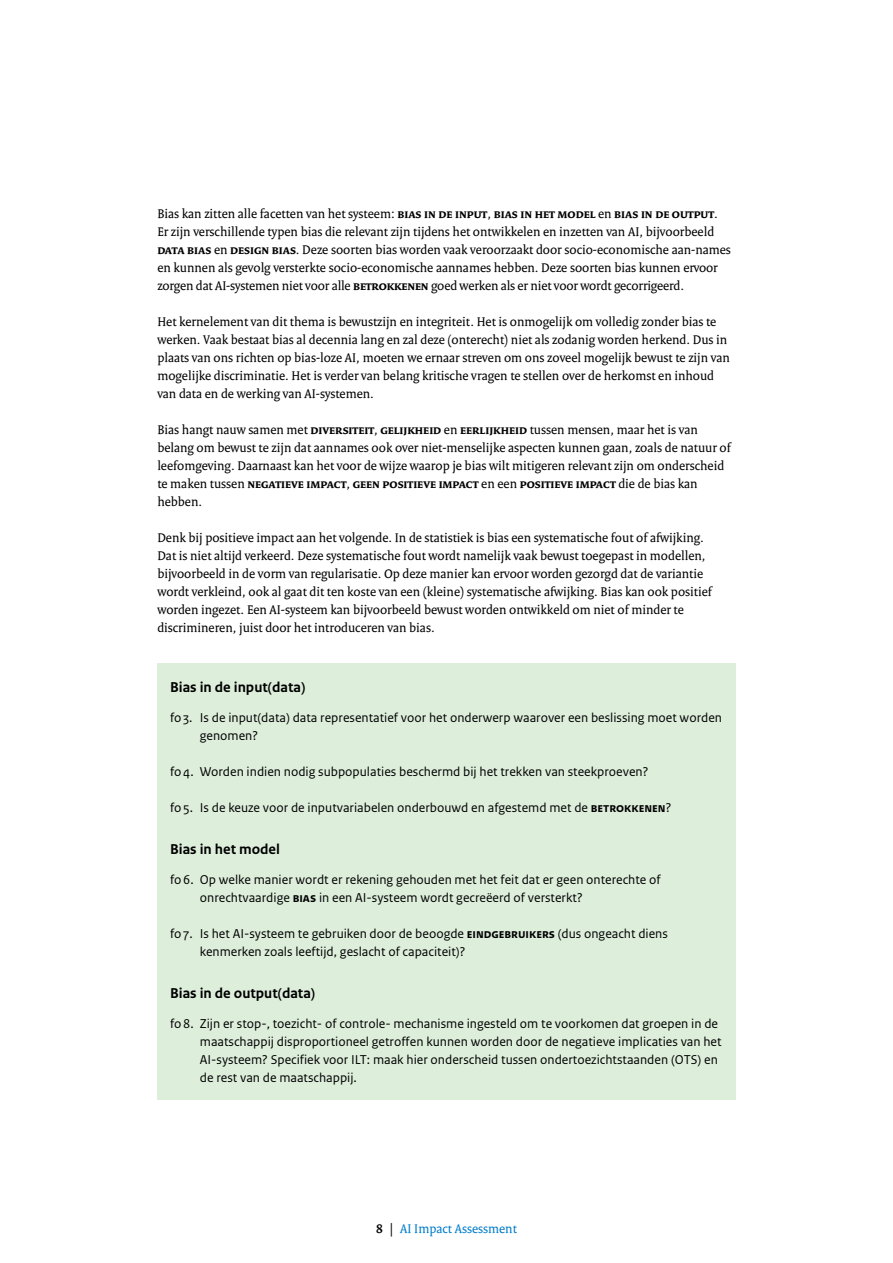
<style>
.page{position:relative;width:893px;height:1263px;background:#fff}
.page>*{position:absolute;margin:0;border:0;box-sizing:border-box;transform-origin:0 0}
.Lijst_GEEL_KOPJE{font:700 15px "Rijksoverheid Sans Text";color:#000}
.P_Broodtekst_Serif{font:13.5px/18px "Rijksoverheid Serif";color:#000}
.t1{font:13.5px/18px "Rijksoverheid Sans Text";color:#000}
.t2{font:13.5px "Rijksoverheid Serif";color:#007ccb}
.s1{font-weight:700}
.s2{font-weight:700;color:#000}
</style>
<div class="page">
<div style="left:157px;top:663px;width:579px;height:38px;background:#ddeedb"></div>
<div style="left:157px;top:698px;width:579px;height:59px;background:#ddeedb"></div>
<div style="left:157px;top:752px;width:579px;height:41px;background:#ddeedb"></div>
<div style="left:157px;top:788px;width:579px;height:41px;background:#ddeedb"></div>
<div style="left:157px;top:825px;width:579px;height:38px;background:#ddeedb"></div>
<div style="left:157px;top:860px;width:579px;height:59px;background:#ddeedb"></div>
<div style="left:157px;top:914px;width:579px;height:59px;background:#ddeedb"></div>
<div style="left:157px;top:969px;width:579px;height:38px;background:#ddeedb"></div>
<div style="left:157px;top:1004px;width:579px;height:95px;background:#ddeedb"></div>
<p class="P_Broodtekst_Serif" style="left:157px;top:204px;width:575px">Bias kan zitten alle facetten van het systeem: <span class="s1">bias in de input</span>, <span class="s1">bias in het model</span> en <span class="s1">bias in de output</span>.<br>Er zijn verschillende typen bias die relevant zijn tijdens het ontwikkelen en inzetten van AI, bijvoorbeeld <span class="s1">data bias</span> en <span class="s1">design bias</span>. Deze soorten bias worden vaak veroorzaakt door socio-economische aan-names en kunnen als gevolg versterkte socio-economische aannames hebben. Deze soorten bias kunnen ervoor zorgen dat AI-systemen niet voor alle <span class="s1">betrokkenen</span> goed werken als er niet voor wordt gecorrigeerd.</p>
<p class="P_Broodtekst_Serif" style="left:157px;top:312px;width:574px">Het kernelement van dit thema is bewustzijn en integriteit. Het is onmogelijk om volledig zonder bias te werken. Vaak bestaat bias al decennia lang en zal deze (onterecht) niet als zodanig worden herkend. Dus in plaats van ons richten op bias-loze AI, moeten we ernaar streven om ons zoveel mogelijk bewust te zijn van mogelijke discriminatie. Het is verder van belang kritische vragen te stellen over de herkomst en inhoud van data en de werking van AI-systemen.</p>
<p class="P_Broodtekst_Serif" style="left:157px;top:420px;width:576px">Bias hangt nauw samen met <span class="s1">diversiteit</span>, <span class="s1">gelijkheid</span> en <span class="s1">eerlijkheid</span> tussen mensen, maar het is van belang om bewust te zijn dat aannames ook over niet-menselijke aspecten kunnen gaan, zoals de natuur of leefomgeving. Daarnaast kan het voor de wijze waarop je bias wilt mitigeren relevant zijn om onderscheid te maken tussen <span class="s1">negatieve impact</span>, <span class="s1">geen positieve impact</span> en een <span class="s1">positieve impact</span> die de bias kan hebben.</p>
<p class="P_Broodtekst_Serif" style="left:157px;top:528px;width:557px">Denk bij positieve impact aan het volgende. In de statistiek is bias een systematische fout of afwijking.<br>Dat is niet altijd verkeerd. Deze systematische fout wordt namelijk vaak bewust toegepast in modellen, bijvoorbeeld in de vorm van regularisatie. Op deze manier kan ervoor worden gezorgd dat de variantie wordt verkleind, ook al gaat dit ten koste van een (kleine) systematische afwijking. Bias kan ook positief worden ingezet. Een AI-systeem kan bijvoorbeeld bewust worden ontwikkeld om niet of minder te discrimineren, juist door het introduceren van bias.</p>
<p class="Lijst_GEEL_KOPJE" style="left:170px;top:678px;width:137px">Bias in de input(data)</p>
<p class="t1" style="left:200px;top:709px;width:524px;text-indent:-30px">fo3. Is de input(data) data representatief voor het onderwerp waarover een beslissing moet worden genomen?</p>
<p class="t1" style="left:170px;top:763px;width:480px">fo4. Worden indien nodig subpopulaties beschermd bij het trekken van steekproeven?</p>
<p class="t1" style="left:170px;top:799px;width:503px">fo5. Is de keuze voor de inputvariabelen onderbouwd en afgestemd met de <span class="s1">betrokkenen</span>?</p>
<p class="Lijst_GEEL_KOPJE" style="left:170px;top:840px;width:111px">Bias in het model</p>
<p class="t1" style="left:200px;top:871px;width:462px;text-indent:-30px">fo6. Op welke manier wordt er rekening gehouden met het feit dat er geen onterechte of onrechtvaardige <span class="s1">bias</span> in een AI-systeem wordt gecreëerd of versterkt?</p>
<p class="t1" style="left:200px;top:925px;width:470px;text-indent:-30px">fo7. Is het AI-systeem te gebruiken door de beoogde <span class="s1">eindgebruikers</span> (dus ongeacht diens kenmerken zoals leeftijd, geslacht of capaciteit)?</p>
<p class="Lijst_GEEL_KOPJE" style="left:170px;top:984px;width:147px">Bias in de output(data)</p>
<p class="t1" style="left:200px;top:1015px;width:523px;text-indent:-30px">fo8. Zijn er stop-, toezicht- of controle- mechanisme ingesteld om te voorkomen dat groepen in de maatschappij disproportioneel getroffen kunnen worden door de negatieve implicaties van het AI-systeem? Specifiek voor ILT: maak hier onderscheid tussen ondertoezichtstaanden (OTS) en de rest van de maatschappij.</p>
<p class="t2" style="left:376px;top:1220px;width:142px"><span class="s2">8 |</span> AI Impact Assessment</p>
</div>
